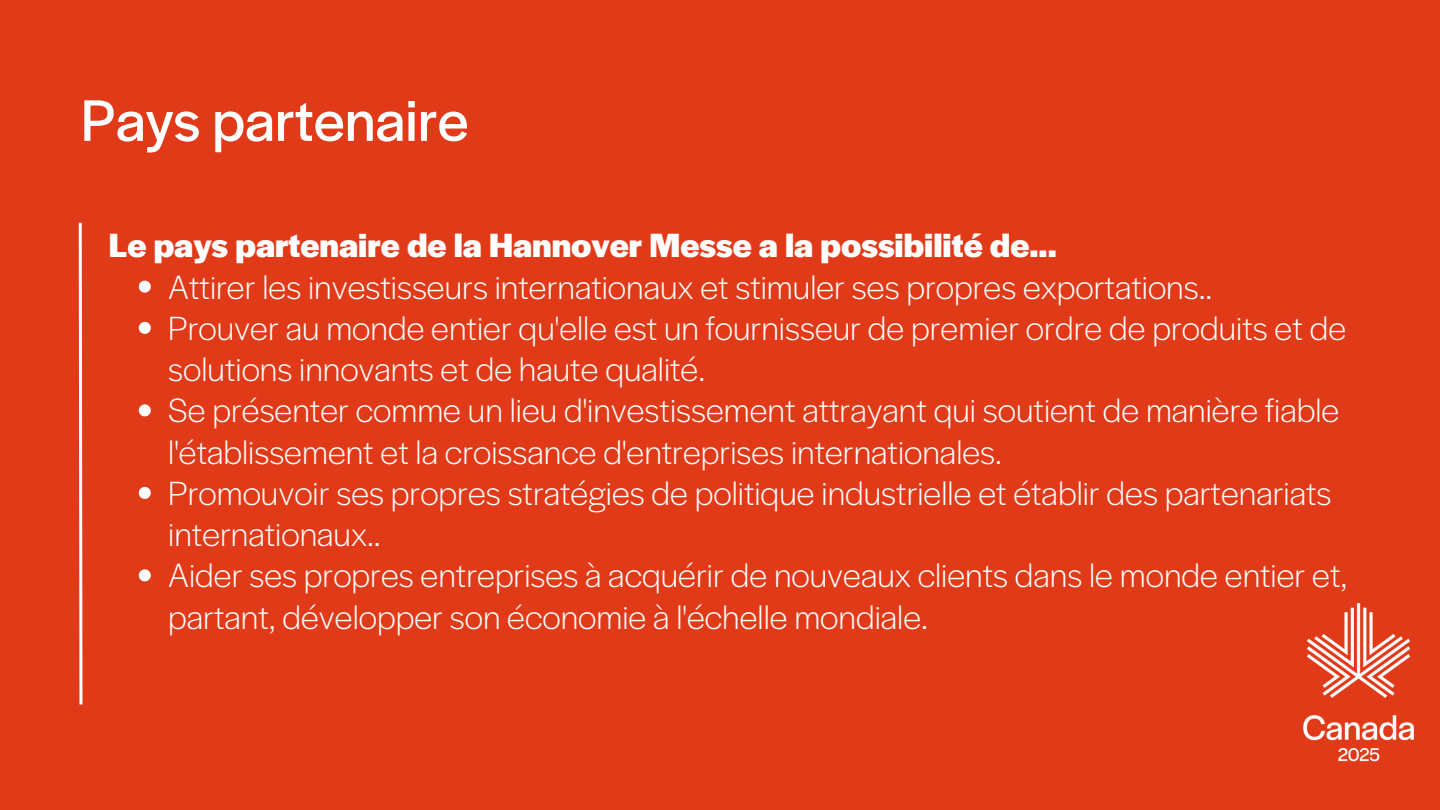
<style>
.page{position:relative;width:1440px;height:810px;background:#e13a18}
.page>*{position:absolute;margin:0;border:0;box-sizing:border-box;transform-origin:0 0}
.t1{font:61.1px "Halyard Display";color:#fff}
.t2{font:300 35px/41.2px "Halyard Display";color:#fff}
.t3{font:700 35px "Halyard Display";color:#fff}
</style>
<div class="page">
<img style="left:1303px;top:603px;width:111px;height:159px">
<svg style="left:139px;top:281px;width:12px;height:12px"></svg>
<svg style="left:139px;top:322px;width:12px;height:12px"></svg>
<svg style="left:139px;top:404px;width:12px;height:12px"></svg>
<svg style="left:139px;top:487px;width:12px;height:12px"></svg>
<svg style="left:139px;top:569px;width:12px;height:12px"></svg>
<svg style="left:78px;top:222px;width:5px;height:483px"></svg>
<h2 class="t1" style="left:81px;top:76px;width:389px">Pays partenaire</h2>
<p class="t3" style="left:109px;top:220px;width:950px">Le pays partenaire de la Hannover Messe a la possibilité de...</p>
<p class="t2" style="left:168px;top:264px;width:1046px">Attirer les investisseurs internationaux et stimuler ses propres exportations..</p>
<p class="t2" style="left:168px;top:306px;width:1179px">Prouver au monde entier qu'elle est un fournisseur de premier ordre de produits et de solutions innovants et de haute qualité.</p>
<p class="t2" style="left:168px;top:388px;width:1173px">Se présenter comme un lieu d'investissement attrayant qui soutient de manière fiable l'établissement et la croissance d'entreprises internationales.</p>
<p class="t2" style="left:168px;top:471px;width:1165px">Promouvoir ses propres stratégies de politique industrielle et établir des partenariats internationaux..</p>
<p class="t2" style="left:168px;top:553px;width:1181px">Aider ses propres entreprises à acquérir de nouveaux clients dans le monde entier et, partant, développer son économie à l'échelle mondiale.</p>
</div>
